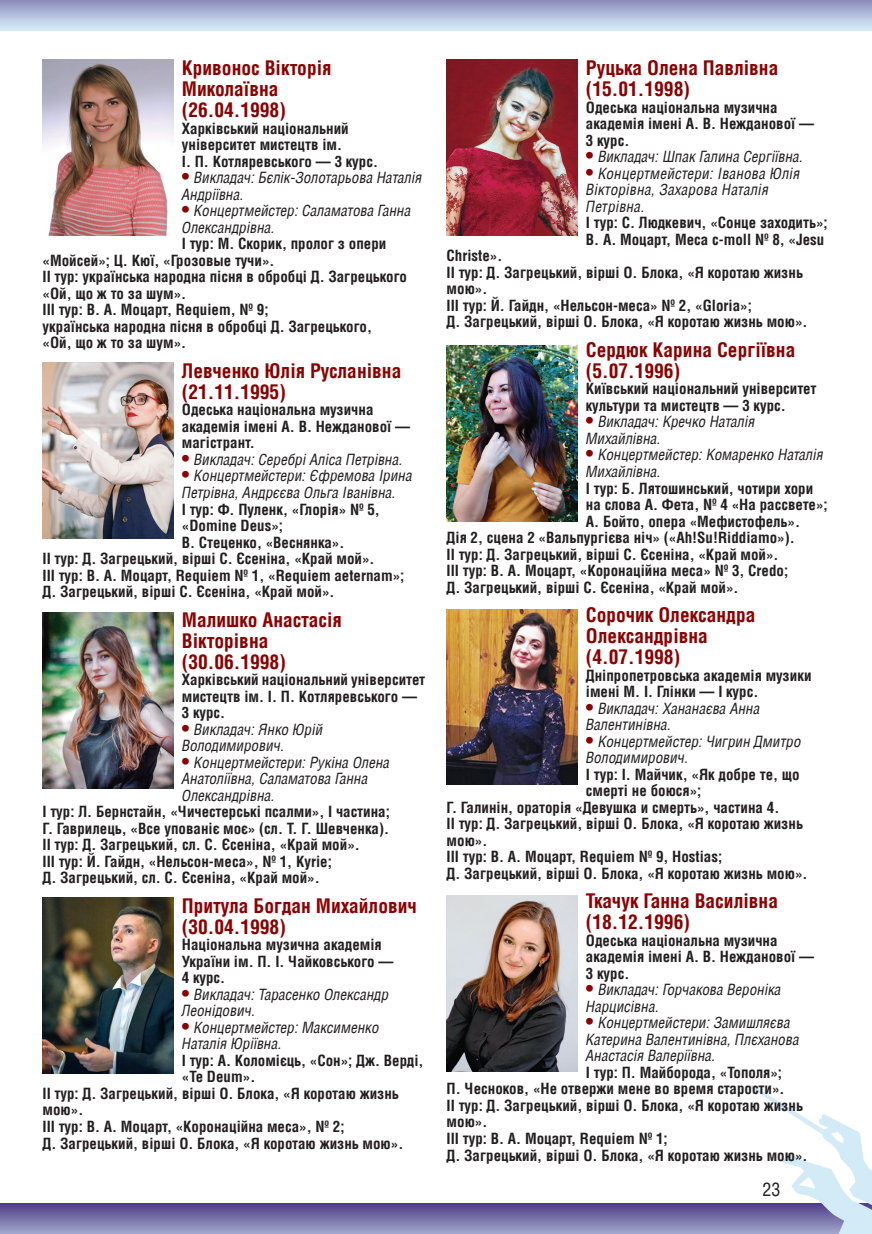
<style>
.page{position:relative;width:872px;height:1234px;background:#fff}
.page>*{position:absolute;margin:0;border:0;box-sizing:border-box;transform-origin:0 0}
.t1{font:700 19.5px/21px "AG Letterica Condensed";color:#8b0202}
.t2{font:18px "AG Letterica Condensed";color:#231f20}
.t3{font:700 15px/16.5px "AG Letterica Condensed";color:#231f20}
.t4{font:italic 15px/16.5px "AG Letterica Condensed";color:#231f20}
.s1{font-weight:700;font-style:normal;font-size:18px;color:#8b0202}
</style>
<div class="page">
<div style="left:0;top:1203px;width:872px;height:30px;background:linear-gradient(to bottom,#4e3c87,#9da1c8)"></div>
<img style="left:750px;top:1085px;width:122px;height:148px">
<div style="left:0;top:0;width:872px;height:30px;background:linear-gradient(to bottom,#8e8dbb,#d3eaf7)"></div>
<img style="left:43px;top:60px;width:130px;height:175px">
<img style="left:43px;top:363px;width:130px;height:175px">
<img style="left:43px;top:612px;width:130px;height:176px">
<img style="left:43px;top:897px;width:130px;height:176px">
<img style="left:446px;top:60px;width:131px;height:175px">
<img style="left:446px;top:345px;width:131px;height:176px">
<img style="left:446px;top:609px;width:131px;height:175px">
<img style="left:446px;top:895px;width:131px;height:176px">
<h1 class="t1" style="left:182px;top:57px;width:151px">Кривонос Вікторія<br>Миколаївна (26.04.1998)</h1>
<p class="t3" style="left:182px;top:120px;width:198px">Харківський національний університет мистецтв ім.<br>І. П . Котляревського — 3 курс.</p>
<p class="t4" style="left:182px;top:169px;width:242px"><span class="s1">•</span> Викладач: Бєлік-Золотарьова Наталія<br>Андріївна.</p>
<p class="t4" style="left:182px;top:202px;width:231px"><span class="s1">•</span> Концертмейстер: Саламатова Ганна<br>Олександрівна.</p>
<p class="t3" style="left:43px;top:235px;width:366px;text-indent:139px">І тур: М. Скорик, пролог з опери «Мойсей»; Ц. Кюї, «Грозовые тучи».<br>ІІ тур: українська народна пісня в обробці Д. Загрецького «Ой, що ж то за шум».<br>ІІІ тур: В. А. Моцарт, Requiem, № 9;<br>українська народна пісня в обробці Д. Загрецького,<br>«Ой, що ж то за шум».</p>
<h1 class="t1" style="left:182px;top:360px;width:221px">Левченко Юлія Русланівна (21.11.1995)</h1>
<p class="t3" style="left:182px;top:401px;width:230px">Одеська національна музична академія імені А. В. Нежданової — магістрант.</p>
<p class="t4" style="left:182px;top:451px;width:222px"><span class="s1">•</span> Викладач: Серебрі Аліса Петрівна.</p>
<p class="t4" style="left:182px;top:467px;width:232px"><span class="s1">•</span> Концертмейстери: Єфремова Ірина<br>Петрівна, Андрєєва Ольга Іванівна.</p>
<p class="t3" style="left:182px;top:500px;width:200px">І тур: Ф. Пуленк, «Глорія» № 5,</p>
<p class="t3" style="left:182px;top:517px;width:103px">«Domine Deus»;</p>
<p class="t3" style="left:182px;top:533px;width:164px">В. Стеценко, «Веснянка».</p>
<p class="t3" style="left:43px;top:550px;width:333px">ІІ тур: Д. Загрецький, вірші С. Єсеніна, «Край мой».</p>
<p class="t3" style="left:43px;top:566px;width:363px">ІІІ тур: В. А. Моцарт, Requiem № 1, «Requiem aeternam»;</p>
<p class="t3" style="left:43px;top:583px;width:293px">Д. Загрецький, вірші С. Єсеніна, «Край мой».</p>
<h1 class="t1" style="left:182px;top:608px;width:162px">Малишко Анастасія<br>Вікторівна (30.06.1998)</h1>
<p class="t3" style="left:182px;top:671px;width:245px">Харківський національний університет мистецтв ім. І. П . Котляревського —<br>3 курс.</p>
<p class="t4" style="left:182px;top:720px;width:143px"><span class="s1">•</span> Викладач: Янко Юрій<br>Володимирович.</p>
<p class="t4" style="left:182px;top:753px;width:209px"><span class="s1">•</span> Концертмейстери: Рукіна Олена<br>Анатоліївна, Саламатова Ганна<br>Олександрівна.</p>
<p class="t3" style="left:43px;top:803px;width:349px">І тур: Л. Бернстайн, «Чичестерські псалми», І частина; Г. Гаврилець, «Все упованіє моє» (сл. Т. Г. Шевченка).<br>ІІ тур: Д. Загрецький, сл. С. Єсеніна, «Край мой».<br>ІІІ тур: Й. Гайдн, «Нельсон-меса», № 1, Kyrie;<br>Д. Загрецький, сл. С. Єсеніна, «Край мой».</p>
<h1 class="t1" style="left:182px;top:894px;width:237px">Притула Богдан Михайлович (30.04.1998)</h1>
<p class="t3" style="left:182px;top:936px;width:213px">Національна музична академія<br>України ім. П. І. Чайковського —<br>4 курс.</p>
<p class="t4" style="left:182px;top:985px;width:209px"><span class="s1">•</span> Викладач: Тарасенко Олександр<br>Леонідович.</p>
<p class="t4" style="left:182px;top:1018px;width:199px"><span class="s1">•</span> Концертмейстер: Максименко<br>Наталія Юріївна.</p>
<p class="t3" style="left:182px;top:1051px;width:243px">І тур: А. Коломієць, «Сон»; Дж. Верді,</p>
<p class="t3" style="left:182px;top:1068px;width:75px">«Te Deum».</p>
<p class="t3" style="left:43px;top:1084px;width:358px">ІІ тур: Д. Загрецький, вірші О. Блока, «Я коротаю жизнь</p>
<p class="t3" style="left:43px;top:1101px;width:42px">мою».</p>
<p class="t3" style="left:43px;top:1117px;width:303px">ІІІ тур: В. А. Моцарт, «Коронаційна меса», № 2;</p>
<p class="t3" style="left:43px;top:1134px;width:362px">Д. Загрецький, вірші О. Блока, «Я коротаю жизнь мою».</p>
<h1 class="t1" style="left:586px;top:57px;width:194px">Руцька Олена Павлівна (15.01.1998)</h1>
<p class="t3" style="left:586px;top:99px;width:230px">Одеська національна музична академія імені А. В. Нежданової —<br>3 курс.</p>
<p class="t4" style="left:586px;top:148px;width:219px"><span class="s1">•</span> Викладач: Шпак Галина Сергіївна.</p>
<p class="t4" style="left:586px;top:165px;width:216px"><span class="s1">•</span> Концертмейстери: Іванова Юлія<br>Вікторівна, Захарова Наталія<br>Петрівна.</p>
<p class="t3" style="left:586px;top:214px;width:243px">І тур: С. Людкевич, «Сонце заходить»;<br>В. А. Моцарт, Меса c-moll № 8, «Jesu</p>
<p class="t3" style="left:446px;top:247px;width:362px">Christe».<br>ІІ тур: Д. Загрецький, вірші О. Блока, «Я коротаю жизнь мою».<br>ІІІ тур: Й. Гайдн, «Нельсон-меса» № 2, «Gloria»;<br>Д. Загрецький, вірші О. Блока, «Я коротаю жизнь мою».</p>
<h1 class="t1" style="left:586px;top:339px;width:211px">Сердюк Карина Сергіївна (5.07.1996)</h1>
<p class="t3" style="left:586px;top:380px;width:232px">Київський національний університет культури та мистецтв — 3 курс.</p>
<p class="t4" style="left:586px;top:413px;width:171px"><span class="s1">•</span> Викладач: Кречко Наталія<br>Михайлівна.</p>
<p class="t4" style="left:586px;top:446px;width:239px"><span class="s1">•</span> Концертмейстер: Комаренко Наталія<br>Михайлівна.</p>
<p class="t3" style="left:586px;top:479px;width:229px">І тур: Б. Лятошинський, чотири хори</p>
<p class="t3" style="left:586px;top:496px;width:243px">на слова А. Фета, № 4 «На рассвете»;</p>
<p class="t3" style="left:586px;top:512px;width:216px">А. Бойто, опера «Мефистофель».</p>
<p class="t3" style="left:446px;top:529px;width:350px">Дія 2, сцена 2 «Вальпургієва ніч» («Ah!Su!Riddiamo»).</p>
<p class="t3" style="left:446px;top:545px;width:333px">ІІ тур: Д. Загрецький, вірші С. Єсеніна, «Край мой».</p>
<p class="t3" style="left:446px;top:562px;width:343px">ІІІ тур: В. А. Моцарт, «Коронаційна меса» № 3, Credo;</p>
<p class="t3" style="left:446px;top:578px;width:293px">Д. Загрецький, вірші С. Єсеніна, «Край мой».</p>
<h1 class="t1" style="left:586px;top:604px;width:171px">Сорочик Олександра<br>Олександрівна (4.07.1998)</h1>
<p class="t3" style="left:586px;top:666px;width:227px">Дніпропетровська академія музики імені М. І. Глінки — I курс.</p>
<p class="t4" style="left:586px;top:699px;width:176px"><span class="s1">•</span> Викладач: Хананаєва Анна<br>Валентинівна.</p>
<p class="t4" style="left:586px;top:732px;width:217px"><span class="s1">•</span> Концертмейстер: Чигрин Дмитро<br>Володимирович.</p>
<p class="t3" style="left:586px;top:765px;width:215px">І тур: І. Майчик, «Як добре те, що</p>
<p class="t3" style="left:586px;top:782px;width:117px">смерті не боюся»;</p>
<p class="t3" style="left:446px;top:798px;width:334px">Г. Галинін, ораторія «Девушка и смерть», частина 4.</p>
<p class="t3" style="left:446px;top:815px;width:358px">ІІ тур: Д. Загрецький, вірші О. Блока, «Я коротаю жизнь</p>
<p class="t3" style="left:446px;top:831px;width:42px">мою».</p>
<p class="t3" style="left:446px;top:848px;width:277px">ІІІ тур: В. А. Моцарт, Requiem № 9, Hostias;</p>
<p class="t3" style="left:446px;top:864px;width:362px">Д. Загрецький, вірші О. Блока, «Я коротаю жизнь мою».</p>
<h1 class="t1" style="left:586px;top:890px;width:194px">Ткачук Ганна Василівна (18.12.1996)</h1>
<p class="t3" style="left:586px;top:931px;width:230px">Одеська національна музична академія імені А. В. Нежданової —<br>3 курс.</p>
<p class="t4" style="left:586px;top:981px;width:197px"><span class="s1">•</span> Викладач: Горчакова Вероніка<br>Нарцисівна.</p>
<p class="t4" style="left:586px;top:1014px;width:215px"><span class="s1">•</span> Концертмейстери: Замишляєва<br>Катерина Валентинівна, Плєханова<br>Анастасія Валеріївна.</p>
<p class="t3" style="left:446px;top:1063px;width:362px;text-indent:139px">І тур: П. Майборода, «Тополя»;<br>П. Чесноков, «Не отвержи мене во время старости».<br>ІІ тур: Д. Загрецький, вірші О. Блока, «Я коротаю жизнь мою».<br>ІІІ тур: В. А. Моцарт, Requiem № 1;<br>Д. Загрецький, вірші О. Блока, «Я коротаю жизнь мою».</p>
<p class="t2" style="left:762px;top:1177px;width:19px">23</p>
</div>
